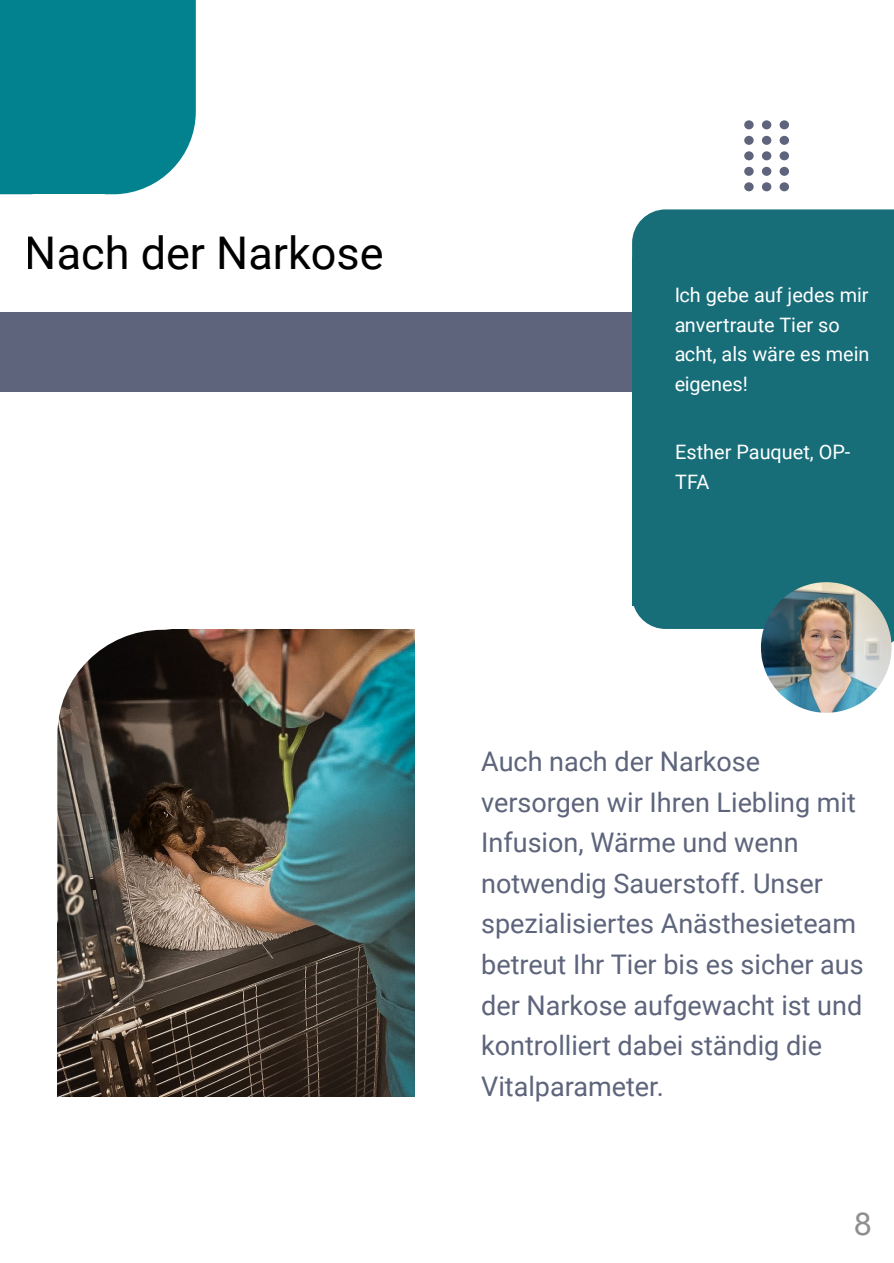
<style>
.page{position:relative;width:894px;height:1263px;background:#fff}
.page>*{position:absolute;margin:0;border:0;box-sizing:border-box;transform-origin:0 0}
.t1{font:45px "Roboto";color:#000}
.t2{font:31.5px "Arial";color:#8f8f8f}
.t3{font:27px/40.5px "Roboto";color:#5d647b}
.t4{font:19.95px/29.8px "Roboto";color:#fff}
</style>
<div class="page">
<svg style="left:744px;top:120px;width:45px;height:9px"></svg>
<svg style="left:744px;top:136px;width:45px;height:9px"></svg>
<svg style="left:744px;top:151px;width:45px;height:9px"></svg>
<svg style="left:744px;top:167px;width:45px;height:9px"></svg>
<svg style="left:744px;top:182px;width:45px;height:9px"></svg>
<div style="left:0;top:0;width:31px;height:194px;background:#01828e"></div>
<div style="left:31px;top:0;width:75px;height:194px;background:#01828e"></div>
<svg style="left:106px;top:0;width:90px;height:194px;background:#158c97"></svg>
<div style="left:0;top:312px;width:654px;height:80px;background:#5d647b"></div>
<img style="left:58px;top:629px;width:356px;height:468px">
<svg style="left:57px;top:629px;width:159px;height:338px;background:#564a41"></svg>
<div style="left:632px;top:258px;width:262px;height:348px;background:#176e79"></div>
<div style="left:632px;top:209px;width:262px;height:49px;background:#176e79"></div>
<svg style="left:633px;top:606px;width:261px;height:48px"></svg>
<img style="left:761px;top:582px;width:130px;height:131px">
<h1 class="t1" style="left:25px;top:227px;width:360px">Nach der Narkose</h1>
<p class="t4" style="left:674px;top:280px;width:197px">Ich gebe auf jedes mir anvertraute Tier so acht, als wäre es mein eigenes!</p>
<p class="t4" style="left:675px;top:437px;width:177px">Esther Pauquet, OP-<br>TFA</p>
<p class="t3" style="left:481px;top:742px;width:384px">Auch nach der Narkose versorgen wir Ihren Liebling mit<br>Infusion, Wärme und wenn notwendig Sauerstoff. Unser spezialisiertes Anästhesieteam betreut Ihr Tier bis es sicher aus der Narkose aufgewacht ist und kontrolliert dabei ständig die<br>Vitalparameter.</p>
<p class="t2" style="left:854px;top:1207px;width:19px">8</p>
</div>
